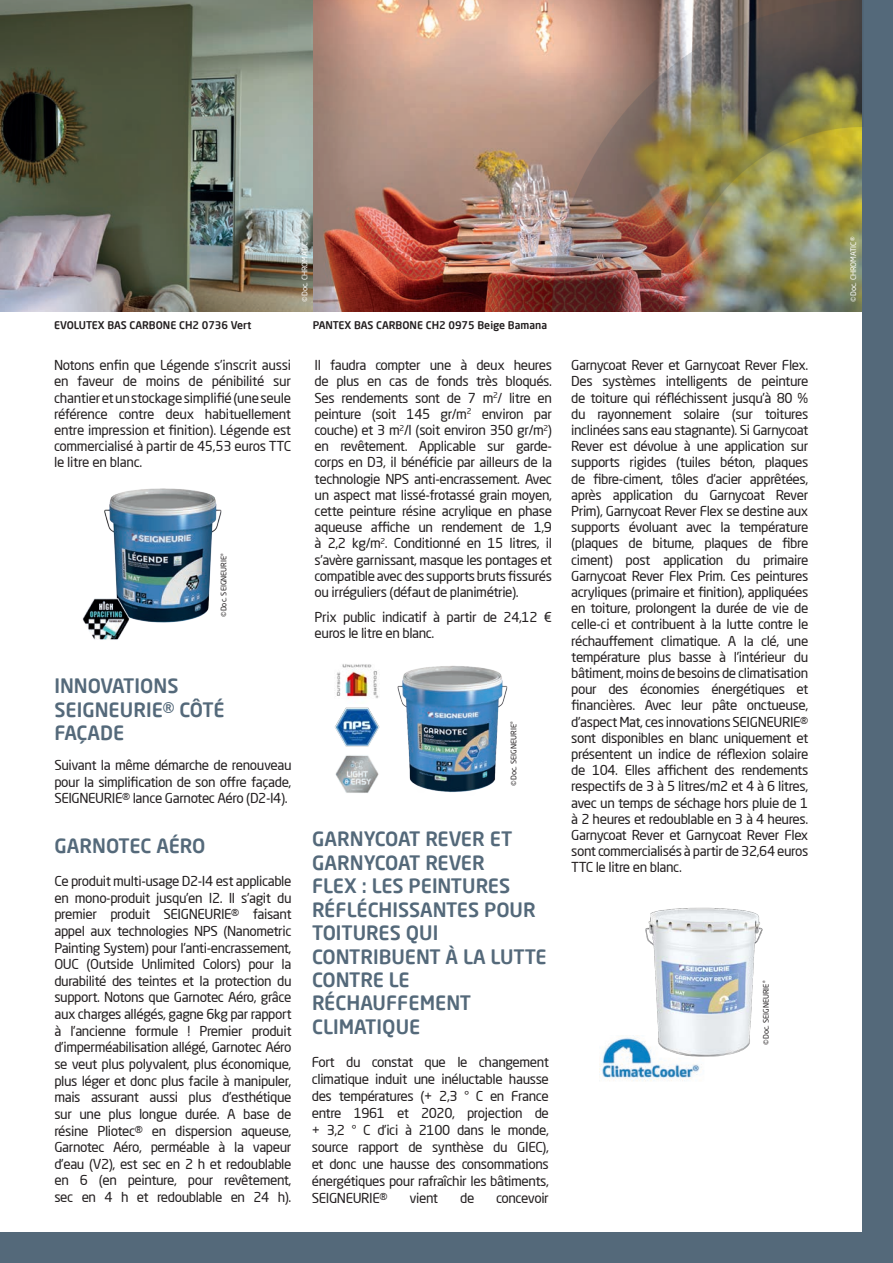
<style>
.page{position:relative;width:893px;height:1263px;background:#54697a}
.page>*{position:absolute;margin:0;border:0;box-sizing:border-box;transform-origin:0 0}
.t1{font:500 19.5px/23.4px "Neo Sans Pro";color:#54697a}
.t2{font:13.5px/16.2px "Neo Sans Pro";letter-spacing:-.03em;color:#231f20;text-align:justify}
.t3{font:500 10.5px "Neo Sans Pro";color:#231f20}
.t4{font:7.5px "Neo Sans Pro";color:#231f20}
.t5{font:7.5px "Neo Sans Pro";color:#fff}
</style>
<div class="page">
<div style="left:0;top:31px;width:862px;height:1200px;background:#fff"></div>
<img style="left:0;top:0;width:552px;height:312px">
<img style="left:104px;top:488px;width:118px;height:135px">
<img style="left:600px;top:1035px;width:102px;height:46px">
<img style="left:622px;top:907px;width:141px;height:156px">
<img style="left:397px;top:665px;width:111px;height:127px">
<img style="left:552px;top:0;width:310px;height:312px">
<img style="left:82px;top:594px;width:49px;height:46px">
<img style="left:334px;top:707px;width:46px;height:86px">
<img style="left:336px;top:664px;width:43px;height:35px">
<p class="t5" style="left:300px;top:302px;width:64px;rotate:-90deg">©Doc. CHROMATIC<sup>®</sup></p>
<p class="t5" style="left:849px;top:302px;width:66px;rotate:-90deg">©Doc. CHROMATIC®</p>
<p class="t3" style="left:54px;top:319px;width:199px">EVOLUTEX BAS CARBONE CH2 0736 Vert</p>
<p class="t3" style="left:313px;top:319px;width:236px">PANTEX BAS CARBONE CH2 0975 Beige Bamana</p>
<p class="t2" style="left:315px;top:357px;width:239px">Il faudra compter une à deux heures de plus en cas de fonds très bloqués.<br>Ses rendements sont de 7 m<sup>2</sup>/ litre en peinture (soit 145 gr/m<sup>2</sup> environ par couche) et 3 m<sup>2</sup>/l (soit environ 350 gr/m<sup>2</sup>) en revêtement. Applicable sur garde&shy;corps en D3, il bénéficie par ailleurs de la technologie NPS anti-encrassement. Avec un aspect mat lissé-frotassé grain moyen, cette peinture résine acrylique en phase aqueuse affiche un rendement de 1,9 à 2,2 kg/m<sup>2</sup>. Conditionné en 15 litres, il s’avère garnissant, masque les pontages et compatible avec des supports bruts fissurés ou irréguliers (défaut de planimétrie).</p>
<p class="t2" style="left:315px;top:608px;width:239px">Prix public indicatif à partir de 24,12 € euros le litre en blanc.</p>
<p class="t2" style="left:54px;top:357px;width:239px">Notons enfin que Légende s’inscrit aussi en faveur de moins de pénibilité sur chantier et un stockage simplifié (une seule référence contre deux habituellement entre impression et finition). Légende est commercialisé à partir de 45,53 euros TTC le litre en blanc.</p>
<p class="t2" style="left:571px;top:357px;width:239px">Garnycoat Rever et Garnycoat Rever Flex.<br>Des systèmes intelligents de peinture de toiture qui réfléchissent jusqu’à 80 % du rayonnement solaire (sur toitures inclinées sans eau stagnante). Si Garnycoat Rever est dévolue à une application sur supports rigides (tuiles béton, plaques de fibre-ciment, tôles d’acier apprêtées, après application du Garnycoat Rever Prim), Garnycoat Rever Flex se destine aux supports évoluant avec la température (plaques de bitume, plaques de fibre ciment) post application du primaire Garnycoat Rever Flex Prim. Ces peintures acryliques (primaire et finition), appliquées en toiture, prolongent la durée de vie de celle-ci et contribuent à la lutte contre le réchauffement climatique. A la clé, une température plus basse à l’intérieur du bâtiment, moins de besoins de climatisation pour des économies énergétiques et financières. Avec leur pâte onctueuse, d’aspect Mat, ces innovations SEIGNEURIE® sont disponibles en blanc uniquement et présentent un indice de réflexion solaire de 104. Elles affichent des rendements respectifs de 3 à 5 litres/m2 et 4 à 6 litres, avec un temps de séchage hors pluie de 1 à 2 heures et redoublable en 3 à 4 heures.<br>Garnycoat Rever et Garnycoat Rever Flex sont commercialisés à partir de 32,64 euros TTC le litre en blanc.</p>
<p class="t4" style="left:219px;top:617px;width:65px;rotate:-90deg">©Doc. SEIGNEURIE<sup>®</sup></p>
<p class="t1" style="left:54px;top:674px;width:172px">INNOVATIONS<br>SEIGNEURIE® CÔTÉ<br>FAÇADE</p>
<p class="t4" style="left:509px;top:785px;width:65px;rotate:-90deg">©Doc. SEIGNEURIE<sup>®</sup></p>
<p class="t2" style="left:54px;top:756px;width:239px;line-height:16.6px">Suivant la même démarche de renouveau pour la simplification de son offre façade, SEIGNEURIE® lance Garnotec Aéro (D2-I4).</p>
<p class="t1" style="left:54px;top:833px;width:153px">GARNOTEC AÉRO</p>
<p class="t2" style="left:54px;top:872px;width:239px;line-height:16.6px">Ce produit multi-usage D2-I4 est applicable en mono-produit jusqu’en I2. Il s’agit du premier produit SEIGNEURIE® faisant appel aux technologies NPS (Nanometric Painting System) pour l’anti-encrassement, OUC (Outside Unlimited Colors) pour la durabilité des teintes et la protection du support. Notons que Garnotec Aéro, grâce aux charges allégés, gagne 6kg par rapport à l’ancienne formule ! Premier produit d’imperméabilisation allégé, Garnotec Aéro se veut plus polyvalent, plus économique, plus léger et donc plus facile à manipuler, mais assurant aussi plus d’esthétique sur une plus longue durée. A base de résine Pliotec® en dispersion aqueuse, Garnotec Aéro, perméable à la vapeur d’eau (V2), est sec en 2 h et redoublable en 6 (en peinture, pour revêtement, sec en 4 h et redoublable en 24 h).</p>
<p class="t1" style="left:312px;top:827px;width:236px">GARNYCOAT REVER ET<br>GARNYCOAT REVER<br>FLEX : LES PEINTURES<br>RÉFLÉCHISSANTES POUR<br>TOITURES QUI<br>CONTRIBUENT À LA LUTTE<br>CONTRE LE<br>RÉCHAUFFEMENT<br>CLIMATIQUE</p>
<p class="t4" style="left:761px;top:1045px;width:65px;rotate:-90deg">©Doc. SEIGNEURIE<sup>®</sup></p>
<p class="t2" style="left:312px;top:1053px;width:239px;line-height:17px">Fort du constat que le changement climatique induit une inéluctable hausse des températures (+ 2,3 ° C en France entre 1961 et 2020, projection de + 3,2 ° C d’ici à 2100 dans le monde, source rapport de synthèse du GIEC), et donc une hausse des consommations énergétiques pour rafraîchir les bâtiments, SEIGNEURIE®</p>
<p class="t2" style="left:409px;top:1189px;width:30px">vient</p>
<p class="t2" style="left:460px;top:1189px;width:16px">de</p>
<p class="t2" style="left:496px;top:1189px;width:54px">concevoir</p>
</div>
